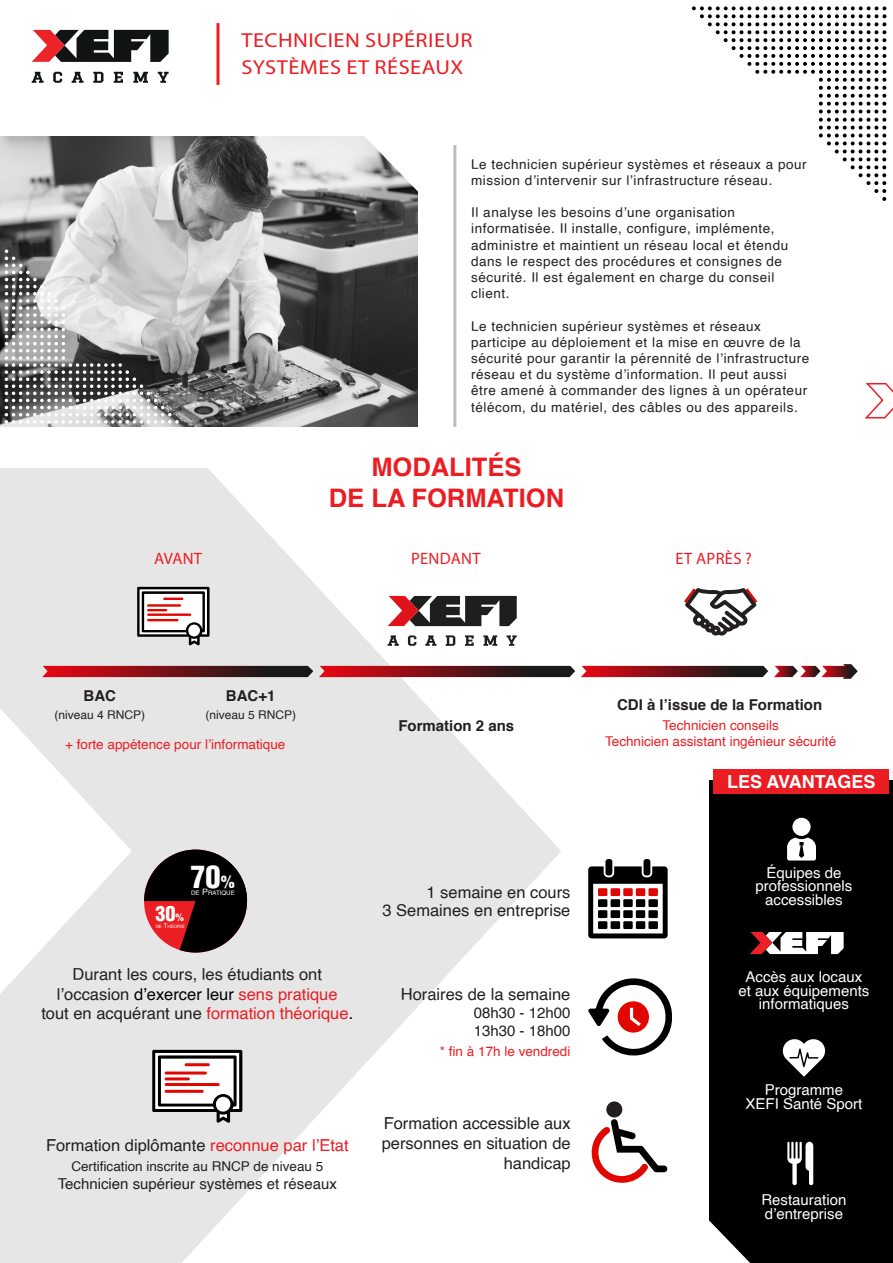
<style>
.page{position:relative;width:893px;height:1263px;background:#fff}
.page>*{position:absolute;margin:0;border:0;box-sizing:border-box;transform-origin:0 0}
.t1{font:900 condensed 30.3px "Helvetica LT Std";color:#fff}
.t2{font:700 25.5px "Helvetica";color:#eb1d23}
.t3{font:20.25px/27px "Myriad Pro";letter-spacing:.02em;color:#eb1d23;scale:1.11 1}
.t4{font:900 condensed 20.25px "Helvetica LT Std";color:#fff}
.t5{font:700 18px "Helvetica";color:#fff}
.t6{font:16.5px/19.8px "Helvetica";color:#231f20;text-align:center}
.t7{font:16.5px "Myriad Pro";letter-spacing:.02em;color:#eb1d23}
.t8{font:15px/13.5px "Helvetica";color:#fff;text-align:center}
.t9{font:15px "Helvetica";color:#231f20}
.t10{font:700 15px "Helvetica";color:#231f20}
.t11{font:13.5px/16.2px "Helvetica";letter-spacing:.04em;color:#231f20}
.t12{font:13.5px "Helvetica";color:#eb1d23}
.t13{font:13.5px "Helvetica";color:#231f20}
.t14{font:12px "Helvetica";color:#231f20}
.t15{font:6.15px "Helvetica";color:#fff}
.t16{font:4.5px "Helvetica";color:#fff}
.s1{font-size:16.8px}
.s2{font-size:8.7px}
.s3{font-size:10.05px}
.s4{font-size:6.45px}
.s5{color:#000001}
.s6{color:#eb1d23}
</style>
<div class="page">
<svg style="left:32px;top:30px;width:137px;height:32px"></svg>
<svg style="left:32px;top:72px;width:12px;height:11px"></svg>
<svg style="left:53px;top:72px;width:9px;height:11px"></svg>
<svg style="left:72px;top:72px;width:12px;height:11px"></svg>
<svg style="left:93px;top:72px;width:10px;height:11px"></svg>
<svg style="left:114px;top:72px;width:9px;height:11px"></svg>
<svg style="left:133px;top:72px;width:15px;height:11px"></svg>
<svg style="left:158px;top:72px;width:11px;height:11px"></svg>
<hr style="left:216px;top:23px;width:3px;height:62px;background:#eb1d23">
<svg style="left:0;top:468px;width:561px;height:795px;fill:#e6e6e6"></svg>
<div style="left:709px;top:780px;width:184px;height:483px;background:#000001"></div>
<div style="left:605px;top:859px;width:7px;height:16px;background:#000;border-radius:3px"></div>
<div style="left:643px;top:859px;width:7px;height:16px;background:#000;border-radius:3px"></div>
<svg style="left:588px;top:866px;width:80px;height:72px"></svg>
<div style="left:598px;top:888px;width:9px;height:8px;background:#e10600"></div>
<div style="left:611px;top:888px;width:9px;height:8px;background:#e10600"></div>
<div style="left:623px;top:888px;width:10px;height:8px;background:#e10600"></div>
<div style="left:636px;top:888px;width:9px;height:8px;background:#e10600"></div>
<div style="left:648px;top:888px;width:10px;height:8px;background:#e10600"></div>
<div style="left:598px;top:899px;width:9px;height:8px;background:#000"></div>
<div style="left:611px;top:899px;width:9px;height:8px;background:#000"></div>
<div style="left:623px;top:899px;width:10px;height:8px;background:#000"></div>
<div style="left:636px;top:899px;width:9px;height:8px;background:#000"></div>
<div style="left:648px;top:899px;width:10px;height:8px;background:#000"></div>
<div style="left:598px;top:910px;width:9px;height:8px;background:#000"></div>
<div style="left:611px;top:910px;width:9px;height:8px;background:#000"></div>
<div style="left:623px;top:910px;width:10px;height:8px;background:#000"></div>
<div style="left:636px;top:910px;width:9px;height:8px;background:#000"></div>
<div style="left:648px;top:910px;width:10px;height:8px;background:#000"></div>
<div style="left:598px;top:921px;width:9px;height:8px;background:#000"></div>
<div style="left:611px;top:921px;width:9px;height:8px;background:#000"></div>
<div style="left:623px;top:921px;width:10px;height:8px;background:#000"></div>
<div style="left:636px;top:921px;width:9px;height:8px;background:#000"></div>
<div style="left:648px;top:921px;width:10px;height:8px;background:#000"></div>
<svg style="left:588px;top:978px;width:85px;height:78px"></svg>
<svg style="left:144px;top:849px;width:107px;height:107px;background:#604243"></svg>
<svg style="left:864px;top:383px;width:29px;height:36px"></svg>
<svg style="left:42px;top:666px;width:271px;height:11px;background:#72151b"></svg>
<svg style="left:319px;top:666px;width:256px;height:11px;background:#72151b"></svg>
<svg style="left:581px;top:666px;width:187px;height:11px;background:#73171d"></svg>
<svg style="left:774px;top:664px;width:84px;height:15px"></svg>
<svg style="left:137px;top:587px;width:73px;height:58px"></svg>
<svg style="left:684px;top:588px;width:73px;height:48px"></svg>
<svg style="left:388px;top:596px;width:129px;height:30px"></svg>
<svg style="left:388px;top:635px;width:11px;height:11px"></svg>
<svg style="left:408px;top:635px;width:8px;height:11px"></svg>
<svg style="left:425px;top:635px;width:11px;height:11px"></svg>
<svg style="left:446px;top:635px;width:9px;height:11px"></svg>
<svg style="left:465px;top:635px;width:9px;height:11px"></svg>
<svg style="left:483px;top:635px;width:14px;height:11px"></svg>
<svg style="left:506px;top:635px;width:11px;height:11px"></svg>
<div style="left:714px;top:770px;width:175px;height:24px;background:#eb1d23"></div>
<svg style="left:787px;top:1142px;width:26px;height:43px"></svg>
<svg style="left:783px;top:1039px;width:42px;height:37px"></svg>
<div style="left:792px;top:818px;width:19px;height:18px;background:#fff;border-radius:50%"></div>
<svg style="left:787px;top:838px;width:29px;height:22px"></svg>
<svg style="left:709px;top:1220px;width:41px;height:43px"></svg>
<img style="left:0;top:137px;width:418px;height:290px">
<svg style="left:362px;top:136px;width:95px;height:58px"></svg>
<svg style="left:750px;top:932px;width:94px;height:22px"></svg>
<svg style="left:152px;top:1050px;width:90px;height:73px"></svg>
<svg style="left:591px;top:1101px;width:77px;height:82px"></svg>
<svg style="left:692px;top:6px;width:194px;height:195px"></svg>
<svg style="left:5px;top:249px;width:174px;height:175px;background:#a6a6a6"></svg>
<hr style="left:453px;top:145px;width:3px;height:282px;background:#231f20">
<h3 class="t3" style="left:241px;top:26px;width:210px">TECHNICIEN SUPÉRIEUR<br>SYSTÈMES ET RÉSEAUX</h3>
<p class="t11" style="left:471px;top:156px;width:337px">Le technicien supérieur systèmes et réseaux a pour mission d’intervenir sur l’infrastructure réseau.</p>
<p class="t11" style="left:471px;top:205px;width:319px">Il analyse les besoins d’une organisation informatisée. Il installe, configure, implémente, administre et maintient un réseau local et étendu dans le respect des procédures et consignes de sécurité. Il est également en charge du conseil client.</p>
<p class="t11" style="left:471px;top:318px;width:340px">Le technicien supérieur systèmes et réseaux participe au déploiement et la mise en œuvre de la sécurité pour garantir la pérennité de l’infrastructure réseau et du système d’information. Il peut aussi être amené à commander des lignes à un opérateur télécom, du matériel, des câbles ou des appareils.</p>
<p class="t2" style="left:371px;top:446px;width:152px">MODALITÉS</p>
<p class="t2" style="left:329px;top:477px;width:237px">DE LA FORMATION</p>
<p class="t7" style="left:154px;top:548px;width:49px">AVANT</p>
<p class="t7" style="left:411px;top:548px;width:71px">PENDANT</p>
<p class="t7" style="left:675px;top:548px;width:78px">ET APRÈS ?</p>
<p class="t10" style="left:84px;top:684px;width:34px">BAC</p>
<p class="t14" style="left:54px;top:706px;width:92px">(niveau 4 RNCP)</p>
<p class="t10" style="left:226px;top:684px;width:51px">BAC+1</p>
<p class="t14" style="left:205px;top:706px;width:92px">(niveau 5 RNCP)</p>
<p class="t12" style="left:65px;top:734px;width:222px">+ forte appétence pour l’informatique</p>
<p class="t10" style="left:398px;top:713px;width:117px">Formation 2 ans</p>
<p class="t1" style="left:190px;top:858px;width:46px">70<span class="s1">%</span></p>
<p class="t15" style="left:191px;top:888px;width:45px">DE <span class="s2">P</span>RATIQUE</p>
<p class="t4" style="left:155px;top:900px;width:30px">30<span class="s3">%</span></p>
<p class="t16" style="left:156px;top:922px;width:30px">DE <span class="s4">T</span>HÉORIE</p>
<p class="t6" style="left:57px;top:965px;width:282px">Durant les cours, les étudiants ont l’occasion <span class="s5">d’exercer leur</span> <span class="s6">sens pratique</span></p>
<p class="t6" style="left:41px;top:1004px;width:313px">tout en acquérant une <span class="s6">formation théorique</span><span class="s5">.</span></p>
<p class="t6" style="left:46px;top:1136px;width:304px">Formation diplômante <span class="s6">reconnue par l’Etat</span></p>
<p class="t13" style="left:71px;top:1156px;width:253px">Certification inscrite au RNCP de niveau 5</p>
<p class="t9" style="left:58px;top:1172px;width:281px">Technicien supérieur systèmes et réseaux</p>
<p class="t6" style="left:426px;top:882px;width:145px">1 semaine en cours</p>
<p class="t6" style="left:382px;top:900px;width:190px">3 Semaines en entreprise</p>
<p class="t6" style="left:401px;top:985px;width:171px">Horaires de la semaine</p>
<p class="t9" style="left:474px;top:1001px;width:98px">08h30 - 12h00</p>
<p class="t9" style="left:474px;top:1019px;width:98px">13h30 - 18h00</p>
<p class="t12" style="left:440px;top:1041px;width:132px">* fin à 17h le vendredi</p>
<p class="t6" style="left:382px;top:1114px;width:190px;text-align:right">Formation accessible aux personnes en situation de handicap</p>
<p class="t10" style="left:617px;top:692px;width:207px">CDI à l’issue de la Formation</p>
<p class="t12" style="left:662px;top:715px;width:118px">Technicien conseils</p>
<p class="t12" style="left:605px;top:731px;width:233px">Technicien assistant ingénieur sécurité</p>
<p class="t5" style="left:727px;top:768px;width:150px">LES AVANTAGES</p>
<p class="t8" style="left:756px;top:866px;width:98px">Équipes de professionnels accessibles</p>
<p class="t8" style="left:738px;top:970px;width:132px">Accès aux locaux et aux équipements informatiques</p>
<p class="t8" style="left:765px;top:1083px;width:80px">Programme</p>
<p class="t8" style="left:746px;top:1097px;width:118px">XEFI Santé Sport</p>
<p class="t8" style="left:761px;top:1193px;width:87px;text-align:left">Restauration d’entreprise</p>
</div>
